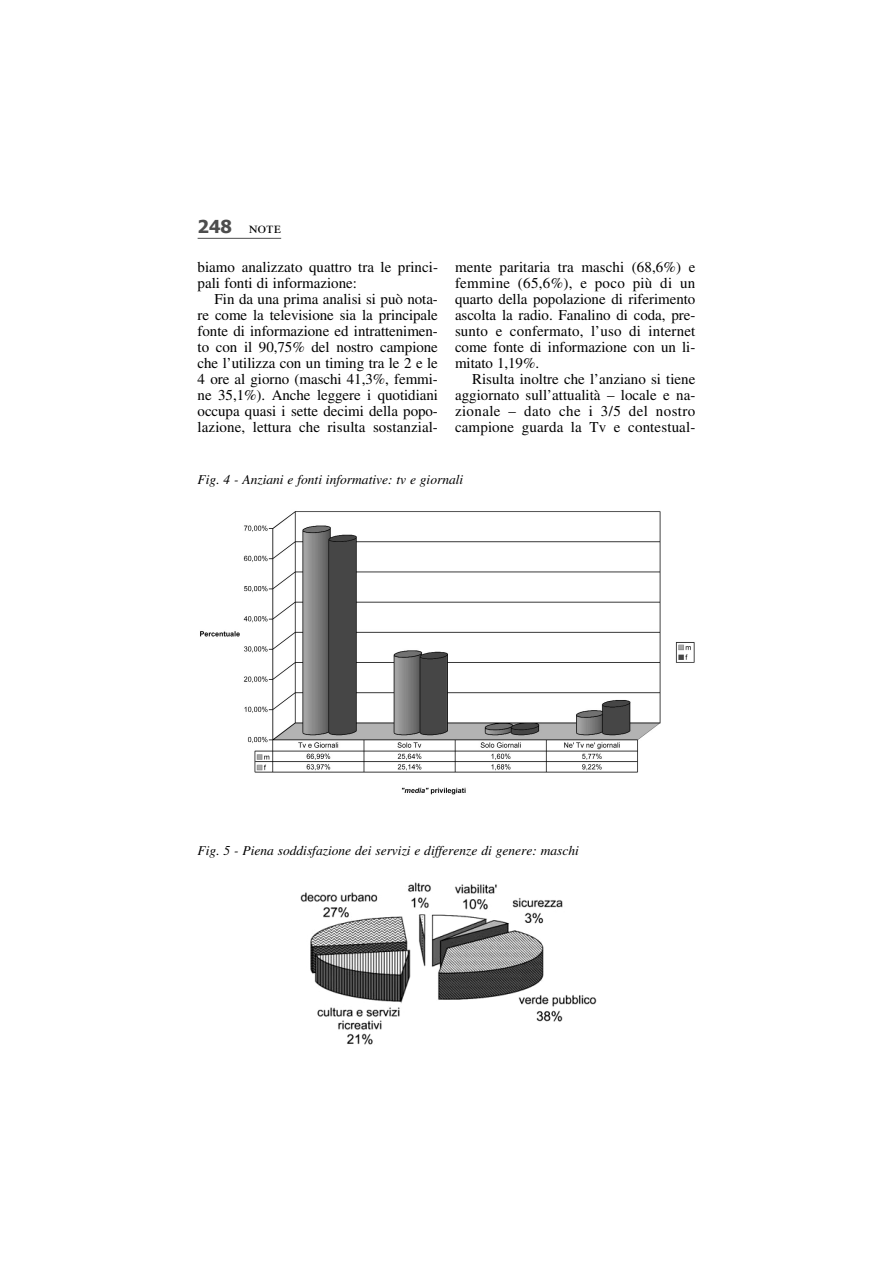
<style>
.page{position:relative;width:893px;height:1263px;background:#fff}
.page>*{position:absolute;margin:0;border:0;box-sizing:border-box;transform-origin:0 0}
.t1{font:15px/15.9px "Times";color:#000;text-align:justify}
.t2{font:15px "Times Roman SC";color:#000}
.t3{font:italic 13.5px "Times";color:#000}
.s1{font-family:"Tahoma";font-weight:700;font-size:18px;color:#4d4d4d}
</style>
<div class="page">
<hr style="left:198px;top:238px;width:83px;height:1px;background:#4d4d4d">
<img style="left:200px;top:511px;width:495px;height:284px">
<img style="left:300px;top:882px;width:297px;height:163px">
<p class="t2" style="left:198px;top:223px;width:85px"><span class="s1">248</span> note</p>
<p class="t1" style="left:198px;top:260px;width:242px">biamo analizzato quattro tra le princi&shy;pali fonti di informazione:</p>
<p class="t1" style="left:198px;top:292px;width:242px;text-indent:17px">Fin da una prima analisi si può nota&shy;re come la televisione sia la principale fonte di informazione ed intrattenimen&shy;to con il 90,75% del nostro campione che l’utilizza con un timing tra le 2 e le 4 ore al giorno (maschi 41,3%, femmi&shy;ne 35,1%). Anche leggere i quotidiani occupa quasi i sette decimi della popo&shy;lazione, lettura che risulta sostanzial-</p>
<p class="t1" style="left:455px;top:260px;width:242px">mente paritaria tra maschi (68,6%) e femmine (65,6%), e poco più di un quarto della popolazione di riferimento ascolta la radio. Fanalino di coda, pre&shy;sunto e confermato, l’uso di internet come fonte di informazione con un li&shy;mitato 1,19%.</p>
<p class="t1" style="left:455px;top:372px;width:242px;text-indent:17px">Risulta inoltre che l’anziano si tiene aggiornato sull’attualità – locale e na&shy;zionale – dato che i 3/5 del nostro campione guarda la Tv e contestual-</p>
<p class="t3" style="left:198px;top:474px;width:267px">Fig. 4 - Anziani e fonti informative: tv e giornali</p>
<p class="t3" style="left:198px;top:846px;width:383px">Fig. 5 - Piena soddisfazione dei servizi e differenze di genere: maschi</p>
</div>
